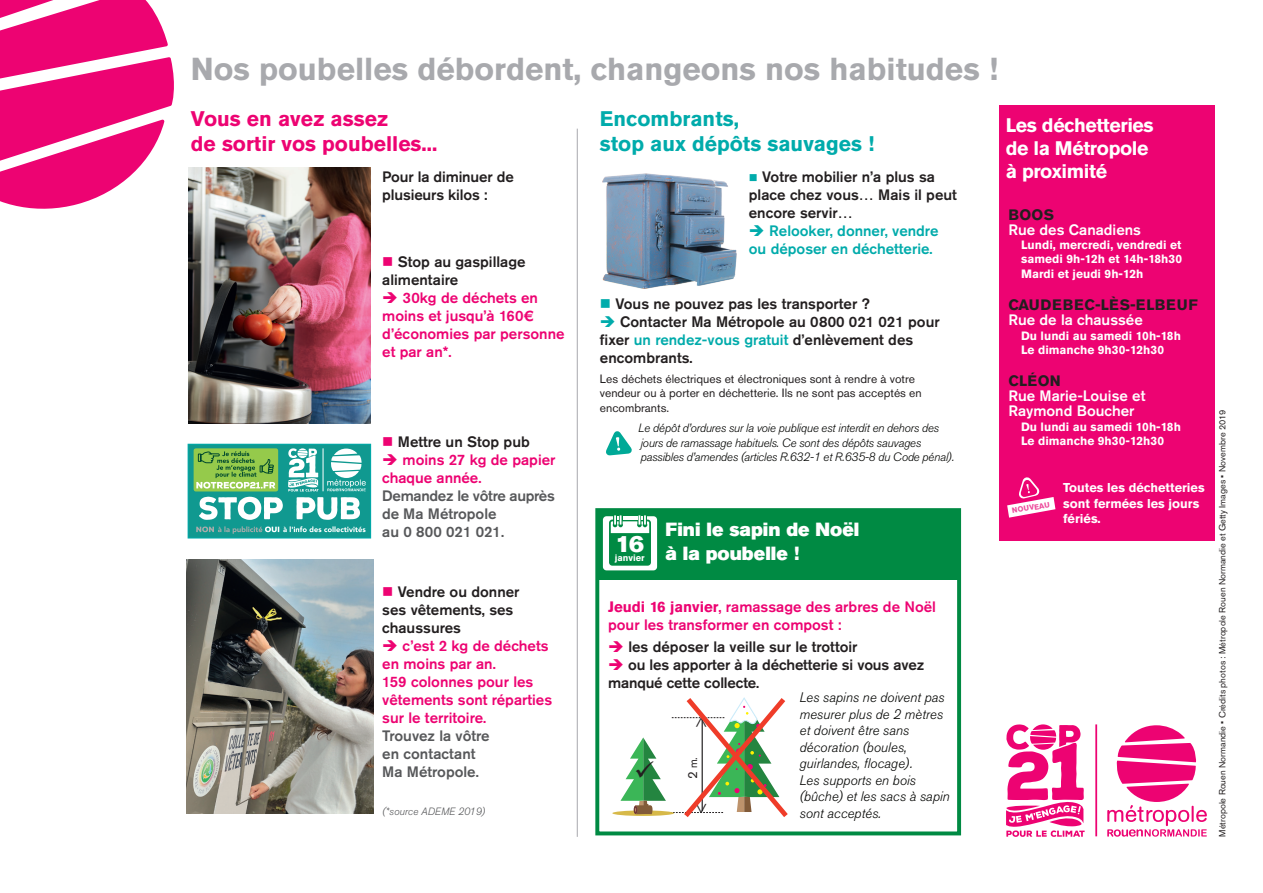
<style>
.page{position:relative;width:1263px;height:893px;background:#fff}
.page>*{position:absolute;margin:0;border:0;box-sizing:border-box;transform-origin:0 0}
.t1{font:700 31.5px "Akzidenz Grotesk Std";color:#a8a9ad}
.t2{font:23.1px "Akzidenz Grotesk Std Super";color:#fff}
.t3{font:700 21px/25.2px "Akzidenz Grotesk Std";color:#ed0372}
.t4{font:700 21px/25.2px "Akzidenz Grotesk Std";color:#00abab}
.t5{font:20.55px "Minion Pro";color:#231f20}
.t6{font:700 19.5px/23.4px "Akzidenz Grotesk Std";letter-spacing:-.02em;color:#fff}
.t7{font:18.9px/24px "Akzidenz Grotesk Std Super";color:#fff}
.t8{font:500 15px/18px "Akzidenz Grotesk Std";color:#231f20}
.t9{font:500 15px/18px "Akzidenz Grotesk Std";color:#ed0372}
.t10{font:500 15px/15px "Akzidenz Grotesk Std";color:#fff}
.t11{font:500 15px/18px "Akzidenz Grotesk Std";letter-spacing:-.02em;color:#57585a}
.t12{font:500 15px/18px "Akzidenz Grotesk Std";color:#00abab}
.t13{font:500 15px/18px "Akzidenz Grotesk Std";color:#57585a}
.t14{font:700 15px "Akzidenz Grotesk Std";letter-spacing:.055em;color:#231f20}
.t15{font:700 15px "Akzidenz Grotesk Std";letter-spacing:.035em;color:#231f20}
.t16{font:italic 300 13.8px/16.5px "Akzidenz Grotesk Std";color:#040503}
.t17{font:700 12.75px/15.3px "Akzidenz Grotesk Std";color:#fff}
.t18{font:italic 300 12px/14.4px "Akzidenz Grotesk Std";letter-spacing:-.02em;color:#040503}
.t19{font:700 12px/14.4px "Akzidenz Grotesk Std";color:#fff}
.t20{font:12px/14.4px "Akzidenz Grotesk Std";color:#231f20}
.t21{font:11.25px "Akzidenz Grotesk Std";color:#231f20}
.t22{font:italic 300 10.5px "Akzidenz Grotesk Std";color:#57585a}
.t23{font:700 9.3px "Akzidenz Grotesk Std";color:#fff}
.t24{font:9px "Akzidenz Grotesk Std";color:#231f20}
.t25{font:700 7.5px "Akzidenz Grotesk Std";color:#ed4a9b}
.s1{color:#ed0372}
.s2{color:#00abab}
.s3{font-weight:700}
.s4{font-size:13.2px}
</style>
<div class="page">
<svg style="left:0;top:0;width:174px;height:209px"></svg>
<svg style="left:1107px;top:725px;width:100px;height:112px"></svg>
<svg style="left:1006px;top:724px;width:79px;height:113px"></svg>
<hr style="left:1095px;top:724px;width:2px;height:112px;background:#ed0372">
<div style="left:188px;top:444px;width:183px;height:94px;background:#109990"></div>
<hr style="left:323px;top:448px;width:1px;height:43px;background:#fff">
<svg style="left:288px;top:448px;width:31px;height:43px"></svg>
<div style="left:194px;top:448px;width:84px;height:43px;background:#95ca4b;border-radius:2px"></div>
<svg style="left:199px;top:497px;width:161px;height:23px"></svg>
<svg style="left:196px;top:451px;width:79px;height:38px"></svg>
<svg style="left:327px;top:444px;width:45px;height:47px"></svg>
<svg style="left:196px;top:526px;width:176px;height:13px"></svg>
<div style="left:188px;top:444px;width:183px;height:94px;border:1px solid #00abab"></div>
<img style="left:187px;top:559px;width:186px;height:254px">
<img style="left:189px;top:168px;width:182px;height:255px">
<div style="left:595px;top:508px;width:366px;height:327px;border:4px solid #008a43"></div>
<div style="left:597px;top:511px;width:362px;height:68px;background:#008a43"></div>
<svg style="left:612px;top:810px;width:62px;height:6px"></svg>
<svg style="left:603px;top:515px;width:54px;height:55px"></svg>
<img style="left:602px;top:173px;width:134px;height:115px">
<svg style="left:606px;top:431px;width:26px;height:25px"></svg>
<hr style="left:577px;top:129px;width:1px;height:708px;background:#a8a9ad">
<div style="left:999px;top:105px;width:216px;height:436px;background:#ed0372"></div>
<svg style="left:1007px;top:477px;width:48px;height:41px"></svg>
<svg style="left:620px;top:697px;width:168px;height:120px"></svg>
<h1 class="t1" style="left:191px;top:51px;width:809px">Nos poubelles débordent, changeons nos habitudes !</h1>
<h3 class="t3" style="left:191px;top:106px;width:248px">Vous en avez assez<br>de sortir vos poubelles...</h3>
<p class="t8" style="left:382px;top:168px;width:133px">Pour la diminuer de plusieurs kilos :</p>
<p class="t8" style="left:382px;top:252px;width:145px"><span class="s1">■</span> Stop au gaspillage alimentaire</p>
<p class="t9" style="left:382px;top:288px;width:184px">➔ 30kg de déchets en moins et jusqu’à 160€ d’économies par personne et par an*.</p>
<p class="t8" style="left:382px;top:432px;width:149px"><span class="s1">■</span> Mettre un Stop pub</p>
<p class="t9" style="left:382px;top:450px;width:175px">➔ moins 27 kg de papier chaque année.</p>
<p class="t11" style="left:382px;top:486px;width:174px">Demandez le vôtre auprès de Ma Métropole<br>au 0 800 021 021.</p>
<p class="t8" style="left:382px;top:582px;width:139px"><span class="s1">■</span> Vendre ou donner ses vêtements, ses chaussures</p>
<p class="t9" style="left:382px;top:636px;width:171px">➔ c’est 2 kg de déchets en moins par an.<br>159 colonnes pour les vêtements sont réparties sur le territoire.</p>
<p class="t13" style="left:382px;top:726px;width:109px">Trouvez la vôtre en contactant<br>Ma Métropole.</p>
<p class="t22" style="left:382px;top:806px;width:104px">(*source ADEME 2019)</p>
<h3 class="t4" style="left:600px;top:106px;width:276px">Encombrants,<br>stop aux dépôts sauvages !</h3>
<p class="t8" style="left:749px;top:167px;width:210px"><span class="s2">■</span> Votre mobilier n’a plus sa place chez vous… Mais il peut encore servir…</p>
<p class="t12" style="left:749px;top:221px;width:191px">➔ Relooker, donner, vendre ou déposer en déchetterie.</p>
<p class="t8" style="left:600px;top:294px;width:272px"><span class="s2">■</span> Vous ne pouvez pas les transporter ?</p>
<p class="t8" style="left:600px;top:312px;width:341px"><span class="s2">➔</span> Contacter Ma Métropole au 0800 021 021 pour fixer <span class="s2">un rendez-vous gratuit</span> d’enlèvement des encombrants.</p>
<p class="t20" style="left:600px;top:371px;width:323px">Les déchets électriques et électroniques sont à rendre à votre vendeur ou à porter en déchetterie. Ils ne sont pas acceptés en encombrants.</p>
<p class="t18" style="left:638px;top:421px;width:318px">Le dépôt d’ordures sur la voie publique est interdit en dehors des jours de ramassage habituels. Ce sont des dépôts sauvages passibles d’amendes (articles R.632-1 et R.635-8 du Code pénal).</p>
<p class="t7" style="left:666px;top:517px;width:195px">Fini le sapin de Noël à la poubelle !</p>
<p class="t9" style="left:608px;top:597px;width:329px"><span class="s3">Jeudi 16 janvier</span>, ramassage des arbres de Noël pour les transformer en compost :</p>
<p class="t8" style="left:608px;top:638px;width:251px"><span class="s1">➔</span> les déposer la veille sur le trottoir</p>
<p class="t8" style="left:608px;top:656px;width:318px"><span class="s1">➔</span> ou les apporter à la déchetterie si vous avez manqué cette collecte.</p>
<h2 class="t2" style="left:615px;top:530px;width:30px">16</h2>
<p class="t23" style="left:615px;top:552px;width:31px">janvier</p>
<p class="t16" style="left:799px;top:689px;width:152px">Les sapins ne doivent pas mesurer plus de 2 mètres et doivent être sans décoration (boules, guirlandes, flocage).<br>Les supports en bois (bûche) et les sacs à sapin sont acceptés.</p>
<h3 class="t5" style="left:686px;top:728px;width:13px;rotate:-90deg">&gt;</h3>
<p class="t21" style="left:686px;top:779px;width:24px;rotate:-90deg"><span class="s4">2</span> m.</p>
<h3 class="t5" style="left:686px;top:814px;width:13px;rotate:-90deg">&lt;</h3>
<h3 class="t6" style="left:1006px;top:113px;width:150px">Les déchetteries de la Métropole à proximité</h3>
<p class="t15" style="left:1008px;top:206px;width:47px">BOOS</p>
<p class="t10" style="left:1008px;top:222px;width:134px">Rue des Canadiens</p>
<p class="t19" style="left:1021px;top:238px;width:163px;text-align:justify">Lundi, mercredi, vendredi et samedi 9h-12h et 14h-18h30<br>Mardi et jeudi 9h-12h</p>
<p class="t14" style="left:1008px;top:296px;width:191px">CAUDEBEC-LÈS-ELBEUF</p>
<p class="t10" style="left:1008px;top:312px;width:136px">Rue de la chaussée</p>
<p class="t19" style="left:1021px;top:328px;width:161px">Du lundi au samedi 10h-18h<br>Le dimanche 9h30-12h30</p>
<p class="t15" style="left:1008px;top:372px;width:54px">CLÉON</p>
<p class="t10" style="left:1008px;top:388px;width:139px">Rue Marie-Louise et<br>Raymond Boucher</p>
<p class="t19" style="left:1021px;top:419px;width:161px">Du lundi au samedi 10h-18h<br>Le dimanche 9h30-12h30</p>
<p class="t25" style="left:1011px;top:507px;width:39px;rotate:-10deg">NOUVEAU</p>
<p class="t17" style="left:1063px;top:480px;width:143px">Toutes les déchetteries sont fermées les jours fériés.</p>
<p class="t24" style="left:1217px;top:837px;width:428px;rotate:-90deg">Métropole Rouen Normandie • Crédits photos : Métropole Rouen Normandie et Getty Images • Novembre 2019</p>
</div>
